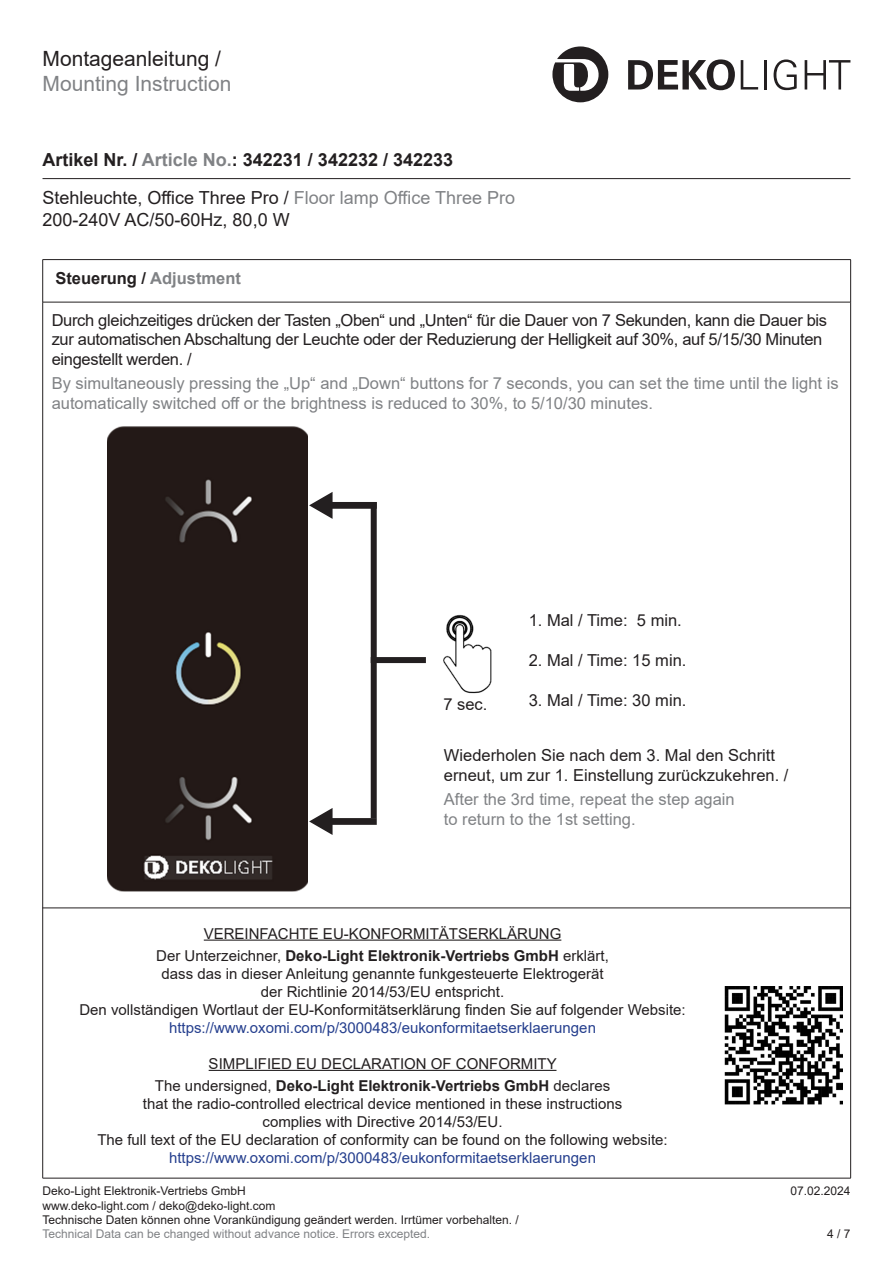
<style>
.page{position:relative;width:893px;height:1263px;background:#fff}
.page>*{position:absolute;margin:0;border:0;box-sizing:border-box;transform-origin:0 0}
.t1{font:21px "Arial";color:#808285}
.t2{font:21px "Arial";color:#231f20}
.Kurzbezeichnung{font:18px "Arial";color:#231f20}
.Artikel_Nummer{font:700 18px "Arial";color:#231f20}
.Lauftext{font:16.5px/19.8px "Arial";color:#808285}
.Lauftext-2{font:16.5px/19.8px "Arial";letter-spacing:-.02em;color:#231f20}
.Lauftext-3{font:16.5px/19.8px "Arial";color:#231f20}
.Lauftext-4{font:700 16.5px "Arial";color:#231f20}
.Lauftext-5{font:15px "Arial";color:#231f20}
.Lauftext-6{font:15px "Arial";color:#253f8e}
.Lauftext-7{font:700 15px "Arial";color:#231f20}
.t3{font:12px/14.4px "Arial";color:#231f20}
.t4{font:12px "Arial";color:#808285}
.s1{color:#808285}
.s2{font-weight:400}
</style>
<div class="page">
<hr style="left:43px;top:178px;width:807px;height:1px;background:#231f20">
<svg style="left:552px;top:46px;width:56px;height:56px"></svg>
<svg style="left:628px;top:59px;width:107px;height:31px"></svg>
<svg style="left:741px;top:60px;width:17px;height:30px"></svg>
<hr style="left:764px;top:60px;width:2px;height:30px;background:#231f20">
<svg style="left:774px;top:59px;width:23px;height:31px"></svg>
<svg style="left:805px;top:60px;width:45px;height:30px"></svg>
<hr style="left:43px;top:302px;width:807px;height:1px;background:#231f20">
<hr style="left:43px;top:259px;width:808px;height:1px;background:#231f20">
<hr style="left:42px;top:260px;width:1px;height:42px;background:#231f20">
<hr style="left:850px;top:260px;width:1px;height:42px;background:#231f20">
<hr style="left:42px;top:302px;width:1px;height:876px;background:#231f20">
<hr style="left:850px;top:302px;width:1px;height:876px;background:#231f20">
<hr style="left:43px;top:1178px;width:808px;height:1px;background:#231f20">
<div style="left:371px;top:502px;width:6px;height:316px;background:#231f20"></div>
<div style="left:371px;top:657px;width:55px;height:6px;background:#231f20"></div>
<img style="left:443px;top:614px;width:49px;height:80px">
<img style="left:107px;top:427px;width:201px;height:465px">
<hr style="left:204px;top:939px;width:357px;height:2px;background:#231f20">
<hr style="left:209px;top:1070px;width:347px;height:1px;background:#231f20">
<img style="left:725px;top:986px;width:118px;height:118px">
<hr style="left:43px;top:907px;width:807px;height:1px;background:#231f20">
<svg style="left:370px;top:807px;width:7px;height:12px"></svg>
<svg style="left:370px;top:502px;width:7px;height:17px"></svg>
<h1 class="t2" style="left:43px;top:44px;width:180px">Montageanleitung /</h1>
<h1 class="t1" style="left:43px;top:69px;width:191px">Mounting Instruction</h1>
<p class="Artikel_Nummer" style="left:43px;top:147px;width:412px">Artikel Nr. / <span class="s1">Article No.</span>: 342231 / 342232 / 342233</p>
<p class="Kurzbezeichnung" style="left:43px;top:186px;width:474px">Stehleuchte, Office Three Pro / <span class="s1">Floor lamp Office Three Pro</span></p>
<p class="Kurzbezeichnung" style="left:43px;top:207px;width:249px">200-240V AC/50-60Hz, 80,0 W</p>
<p class="Lauftext-4" style="left:55px;top:267px;width:187px">Steuerung / <span class="s1">Adjustment</span></p>
<p class="Lauftext-2" style="left:52px;top:310px;width:777px">Durch gleichzeitiges drücken der Tasten „Oben“ und „Unten“ für die Dauer von 7 Sekunden, kann die Dauer bis zur automatischen Abschaltung der Leuchte oder der Reduzierung der Helligkeit auf 30%, auf 5/15/30 Minuten eingestellt werden. /</p>
<p class="Lauftext" style="left:52px;top:373px;width:788px">By simultaneously pressing the „Up“ and „Down“ buttons for 7 seconds, you can set the time until the light is automatically switched off or the brightness is reduced to 30%, to 5/10/30 minutes.</p>
<p class="Lauftext-3" style="left:529px;top:611px;width:155px">1. Mal / Time: 5 min.</p>
<p class="Lauftext-3" style="left:529px;top:650px;width:159px">2. Mal / Time: 15 min.</p>
<p class="Lauftext-2" style="left:443px;top:694px;width:46px">7 sec.</p>
<p class="Lauftext-3" style="left:529px;top:690px;width:159px">3. Mal / Time: 30 min.</p>
<p class="Lauftext-3" style="left:444px;top:745px;width:346px">Wiederholen Sie nach dem 3. Mal den Schritt erneut, um zur 1. Einstellung zurückzukehren. /</p>
<p class="Lauftext" style="left:444px;top:789px;width:292px">After the 3rd time, repeat the step again</p>
<p class="Lauftext" style="left:444px;top:809px;width:193px">to return to the 1st setting.</p>
<p class="Lauftext-5" style="left:204px;top:923px;width:359px">VEREINFACHTE EU-KONFORMITÄTSERKLÄRUNG</p>
<p class="Lauftext-7" style="left:156px;top:945px;width:454px"><span class="s2">Der Unterzeichner,</span> Deko-Light Elektronik-Vertriebs GmbH <span class="s2">erklärt,</span></p>
<p class="Lauftext-5" style="left:162px;top:963px;width:443px">dass das in dieser Anleitung genannte funkgesteuerte Elektrogerät</p>
<p class="Lauftext-5" style="left:261px;top:981px;width:245px">der Richtlinie 2014/53/EU entspricht.</p>
<p class="Lauftext-5" style="left:79px;top:999px;width:608px">Den vollständigen Wortlaut der EU-Konformitätserklärung finden Sie auf folgender Website:</p>
<p class="Lauftext-6" style="left:169px;top:1017px;width:428px">https://www.oxomi.com/p/3000483/eukonformitaetserklaerungen</p>
<p class="Lauftext-5" style="left:209px;top:1053px;width:350px">SIMPLIFIED EU DECLARATION OF CONFORMITY</p>
<p class="Lauftext-7" style="left:155px;top:1075px;width:457px"><span class="s2">The undersigned,</span> Deko-Light Elektronik-Vertriebs GmbH <span class="s2">declares</span></p>
<p class="Lauftext-5" style="left:143px;top:1093px;width:481px">that the radio-controlled electrical device mentioned in these instructions</p>
<p class="Lauftext-5" style="left:262px;top:1111px;width:242px">complies with Directive 2014/53/EU.</p>
<p class="Lauftext-5" style="left:97px;top:1129px;width:572px">The full text of the EU declaration of conformity can be found on the following website:</p>
<p class="Lauftext-6" style="left:169px;top:1147px;width:428px">https://www.oxomi.com/p/3000483/eukonformitaetserklaerungen</p>
<p class="t3" style="left:43px;top:1184px;width:205px">Deko-Light Elektronik-Vertriebs GmbH</p>
<p class="t3" style="left:790px;top:1184px;width:62px">07.02.2024</p>
<p class="t3" style="left:43px;top:1198px;width:478px">www.deko-light.com / deko@deko-light.com<br>Technische Daten können ohne Vorankündigung geändert werden. Irrtümer vorbehalten. /</p>
<p class="t4" style="left:43px;top:1226px;width:389px">Technical Data can be changed without advance notice. Errors excepted.</p>
<p class="t3" style="left:827px;top:1227px;width:25px">4 / 7</p>
</div>
